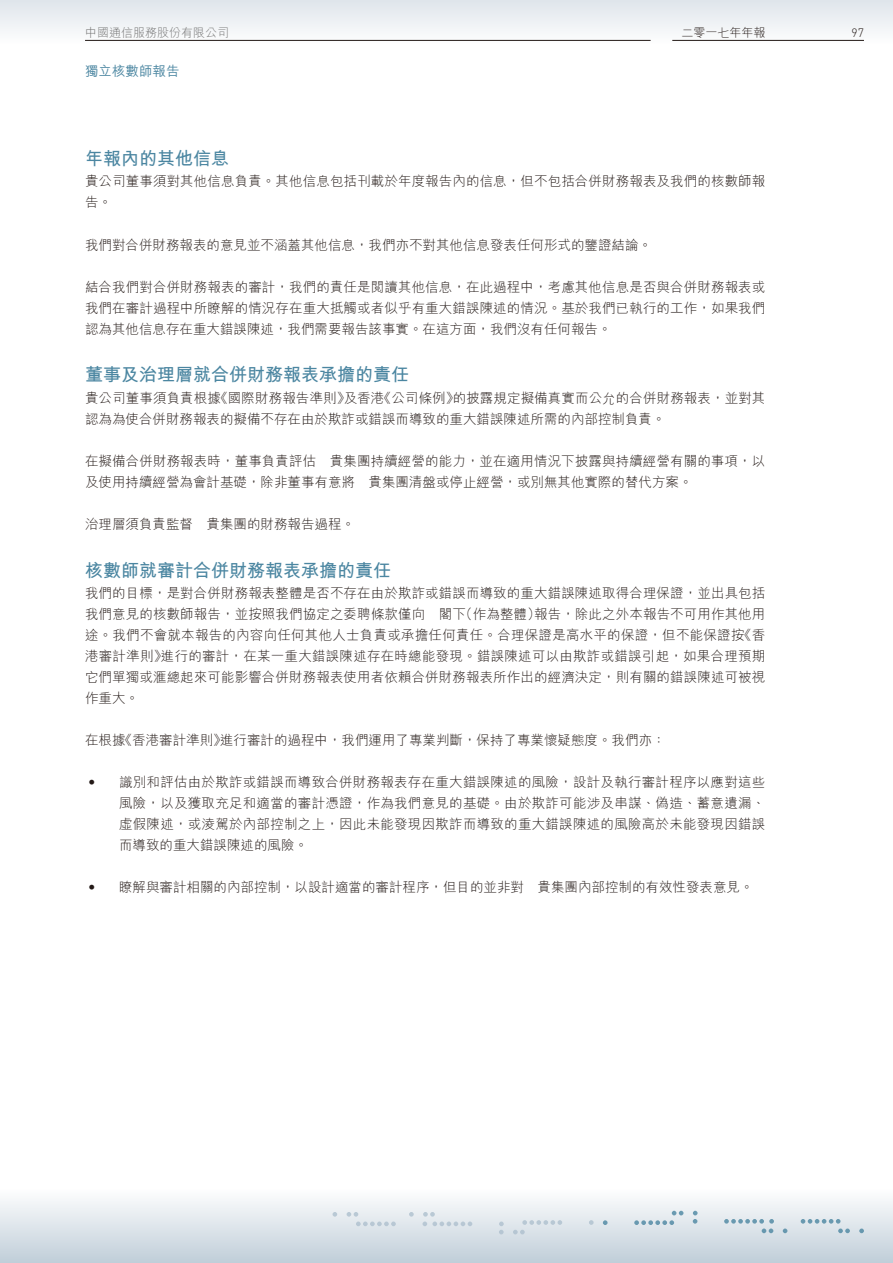
<style>
.page{position:relative;width:893px;height:1263px;background:#fff}
.page>*{position:absolute;margin:0;border:0;box-sizing:border-box;transform-origin:0 0}
.t1{font:700 18px "M Hei HK";color:#4b86a1}
.t2{font:300 13.5px/21px "M Hei HK";color:#231916}
.t3{font:500 13.5px "M Hei HK";color:#4b86a1}
.t4{font:300 12px "M Hei HK";color:#727272}
.t5{font:300 12px "M Hei HK";color:#231916}
.t6{font:300 12px "DIN Pro";color:#231916}
.s1{font-family:"Univers LT Std"}
</style>
<div class="page">
<div style="left:0;top:0;width:893px;height:51px;background:linear-gradient(to bottom,#dfe5eb,#fff)"></div>
<div style="left:0;top:1178px;width:893px;height:85px;background:linear-gradient(to bottom,#fff,#c1ced9)"></div>
<svg style="left:801px;top:1219px;width:49px;height:14px"></svg>
<svg style="left:859px;top:1228px;width:5px;height:5px"></svg>
<svg style="left:724px;top:1219px;width:50px;height:14px"></svg>
<svg style="left:783px;top:1228px;width:4px;height:5px"></svg>
<svg style="left:634px;top:1211px;width:49px;height:14px"></svg>
<svg style="left:693px;top:1211px;width:5px;height:12px"></svg>
<svg style="left:603px;top:1220px;width:5px;height:5px"></svg>
<svg style="left:347px;top:1212px;width:49px;height:14px"></svg>
<svg style="left:333px;top:1212px;width:4px;height:4px"></svg>
<svg style="left:422px;top:1212px;width:50px;height:14px"></svg>
<svg style="left:409px;top:1212px;width:5px;height:4px"></svg>
<svg style="left:513px;top:1220px;width:49px;height:14px"></svg>
<svg style="left:499px;top:1221px;width:5px;height:13px"></svg>
<svg style="left:589px;top:1220px;width:5px;height:5px"></svg>
<hr style="left:672px;top:40px;width:192px;height:1px;background:#231916">
<hr style="left:85px;top:40px;width:566px;height:1px;background:#231916">
<p class="t4" style="left:85px;top:24px;width:145px">中國通信服務股份有限公司</p>
<p class="t5" style="left:681px;top:24px;width:85px">二零一七年年報</p>
<p class="t6" style="left:852px;top:24px;width:14px">97</p>
<p class="t3" style="left:85px;top:61px;width:96px">獨立核數師報告</p>
<h1 class="t1" style="left:85px;top:145px;width:145px">年報內的其他信息</h1>
<p class="t2" style="left:85px;top:170px;width:682px">貴公司董事須對其他信息負責。其他信息包括刊載於年度報告內的信息，但不包括合併財務報表及我們的核數師報告。</p>
<p class="t2" style="left:85px;top:234px;width:568px">我們對合併財務報表的意見並不涵蓋其他信息，我們亦不對其他信息發表任何形式的鑒證結論。</p>
<p class="t2" style="left:85px;top:276px;width:682px;text-align:justify">結合我們對合併財務報表的審計，我們的責任是閱讀其他信息，在此過程中，考慮其他信息是否與合併財務報表或我們在審計過程中所瞭解的情況存在重大抵觸或者似乎有重大錯誤陳述的情況。基於我們已執行的工作，如果我們認為其他信息存在重大錯誤陳述，我們需要報告該事實。在這方面，我們沒有任何報告。</p>
<h1 class="t1" style="left:85px;top:362px;width:325px">董事及治理層就合併財務報表承擔的責任</h1>
<p class="t2" style="left:85px;top:387px;width:682px">貴公司董事須負責根據《國際財務報告準則》及香港《公司條例》的披露規定擬備真實而公允的合併財務報表，並對其認為為使合併財務報表的擬備不存在由於欺詐或錯誤而導致的重大錯誤陳述所需的內部控制負責。</p>
<p class="t2" style="left:85px;top:450px;width:682px">在擬備合併財務報表時，董事負責評估 貴集團持續經營的能力，並在適用情況下披露與持續經營有關的事項，以及使用持續經營為會計基礎，除非董事有意將 貴集團清盤或停止經營，或別無其他實際的替代方案。</p>
<p class="t2" style="left:85px;top:513px;width:271px">治理層須負責監督 貴集團的財務報告過程。</p>
<h1 class="t1" style="left:85px;top:557px;width:307px">核數師就審計合併財務報表承擔的責任</h1>
<p class="t2" style="left:85px;top:582px;width:682px;text-align:justify">我們的目標，是對合併財務報表整體是否不存在由於欺詐或錯誤而導致的重大錯誤陳述取得合理保證，並出具包括我們意見的核數師報告，並按照我們協定之委聘條款僅向 閣下（作為整體）報告，除此之外本報告不可用作其他用途。我們不會就本報告的內容向任何其他人士負責或承擔任何責任。合理保證是高水平的保證，但不能保證按《香港審計準則》進行的審計，在某一重大錯誤陳述存在時總能發現。錯誤陳述可以由欺詐或錯誤引起，如果合理預期它們單獨或滙總起來可能影響合併財務報表使用者依賴合併財務報表所作出的經濟決定，則有關的錯誤陳述可被視作重大。</p>
<p class="t2" style="left:85px;top:729px;width:582px">在根據《香港審計準則》進行審計的過程中，我們運用了專業判斷，保持了專業懷疑態度。我們亦：</p>
<p class="t2" style="left:119px;top:771px;width:648px;text-align:justify;text-indent:-31px"><span class="s1">•</span> 識別和評估由於欺詐或錯誤而導致合併財務報表存在重大錯誤陳述的風險，設計及執行審計程序以應對這些風險，以及獲取充足和適當的審計憑證，作為我們意見的基礎。由於欺詐可能涉及串謀、偽造、蓄意遺漏、虛假陳述，或淩駕於內部控制之上，因此未能發現因欺詐而導致的重大錯誤陳述的風險高於未能發現因錯誤而導致的重大錯誤陳述的風險。</p>
<p class="t2" style="left:88px;top:876px;width:667px"><span class="s1">•</span> 瞭解與審計相關的內部控制，以設計適當的審計程序，但目的並非對 貴集團內部控制的有效性發表意見。</p>
</div>
